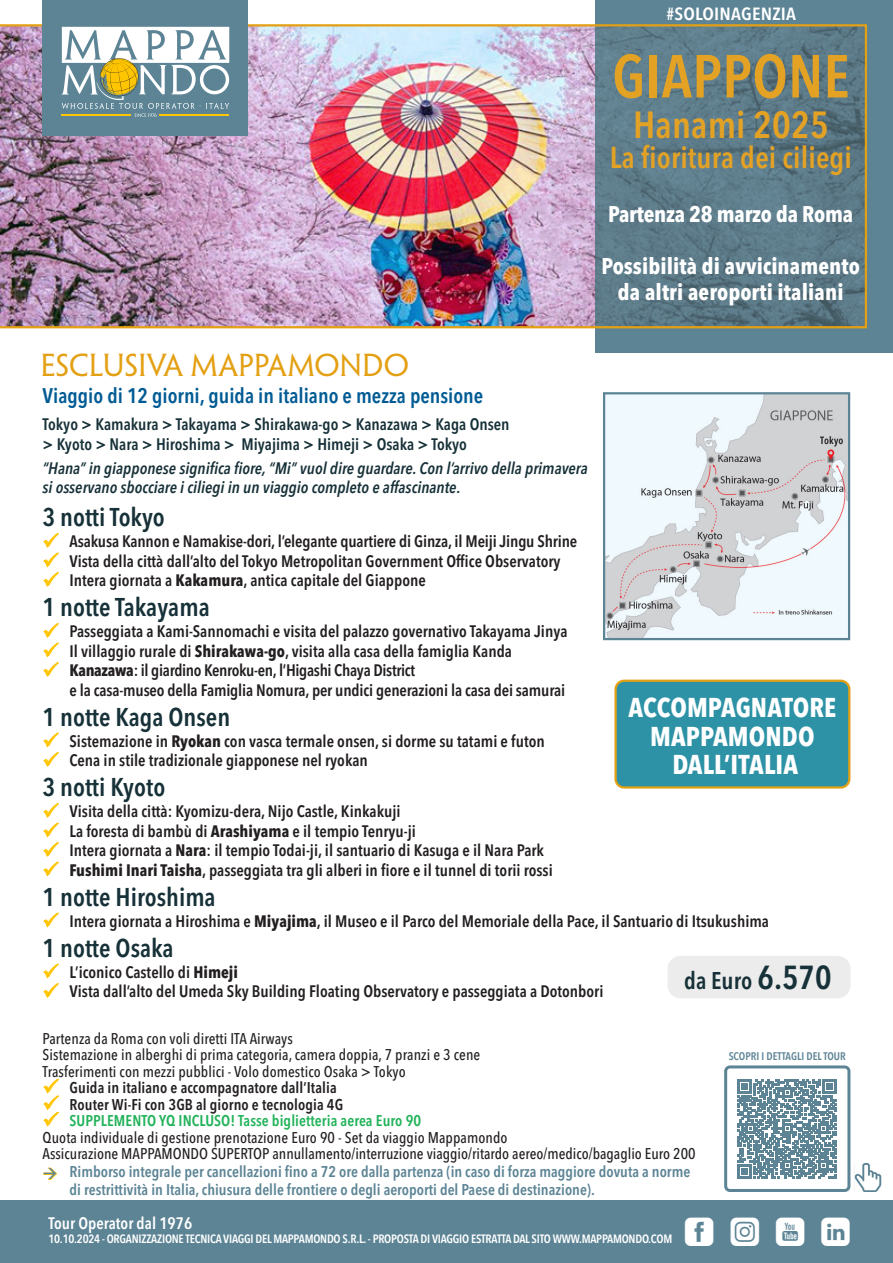
<style>
.page{position:relative;width:893px;height:1263px;background:#fff}
.page>*{position:absolute;margin:0;border:0;box-sizing:border-box;transform-origin:0 0}
.t1{font:600 condensed 60px "Avenir Next LT Pro";letter-spacing:.005em;color:#e4a225}
.t2{font:600 condensed 37.5px "Avenir Next LT Pro";letter-spacing:.005em;color:#e4a225}
.t3{font:36px "Mappamondoutil";color:#fff}
.t4{font:600 condensed 30px "Avenir Next LT Pro";letter-spacing:.005em;color:#e4a225}
.t5{font:28.5px "Penumbra Half Serif Std";color:#e4a013}
.t6{font:700 condensed 27px "Avenir Next LT Pro";letter-spacing:.005em;color:#fff}
.t7{font:600 condensed 25.5px "Avenir Next LT Pro";color:#173138}
.t8{font:600 condensed 24px "Avenir Next LT Pro";color:#173138}
.t9{font:700 condensed 22.5px/25.5px "Avenir Next LT Pro";letter-spacing:.005em;color:#fff;text-align:center}
.t10{font:600 condensed 21px "Avenir Next LT Pro";color:#005b94}
.t11{font:600 condensed 17.55px "Avenir Next LT Pro";letter-spacing:.01em;color:#fff;scale:1.11 1}
.t12{font:600 condensed 16.5px/19.5px "Avenir Next LT Pro";color:#231f20}
.t13{font:italic 600 condensed 16.5px/19.5px "Avenir Next LT Pro";color:#173138}
.t14{font:600 condensed 16.5px "Avenir Next LT Pro";color:#173138}
.t15{font:600 condensed 16.5px "Avenir Next LT Pro";color:#fff}
.t16{font:500 condensed 15.45px "Avenir Next LT Pro";letter-spacing:.005em;color:#231f20}
.t17{font:600 condensed 15.45px/18px "Avenir Next LT Pro";color:#5c8495}
.t18{font:600 condensed 15.45px "Avenir Next LT Pro";letter-spacing:.005em;color:#231f20}
.t19{font:600 condensed 15.45px "Avenir Next LT Pro";letter-spacing:.005em;color:#21b259}
.t20{font:600 condensed 12px "Avenir Next LT Pro";letter-spacing:-.02em;color:#fff}
.t21{font:600 condensed 10.95px "Avenir Next LT Pro";color:#5c8495}
.s1{font-weight:700}
.s2{font-size:33px}
</style>
<div class="page">
<div style="left:0;top:1200px;width:893px;height:63px;background:#5c8495"></div>
<div style="left:668px;top:956px;width:182px;height:42px;background:#ececec;border-radius:13px"></div>
<div style="left:595px;top:0;width:298px;height:353px;background:#5c8495"></div>
<img style="left:606px;top:395px;width:241px;height:242px">
<div style="left:603px;top:392px;width:247px;height:248px;border:2px solid #5c8495"></div>
<img style="left:0;top:24px;width:867px;height:304px">
<div style="left:42px;top:0;width:206px;height:136px;background:#5c8495"></div>
<svg style="left:62px;top:27px;width:167px;height:90px"></svg>
<div style="left:724px;top:1065px;width:126px;height:127px;border:3px solid #5c8495;border-radius:4px"></div>
<svg style="left:737px;top:1079px;width:100px;height:99px"></svg>
<img style="left:855px;top:1163px;width:26px;height:28px">
<div style="left:616px;top:681px;width:233px;height:106px;background:#2d92a5;border-radius:9px"></div>
<div style="left:614px;top:680px;width:236px;height:109px;border:2px solid #e4a013;border-radius:9px"></div>
<p class="t11" style="left:667px;top:3px;width:118px">#SOLOINAGENZIA</p>
<p class="t1" style="left:612px;top:40px;width:239px">GIAPPONE</p>
<p class="t2" style="left:633px;top:102px;width:197px">Hanami 2025</p>
<p class="t4" style="left:610px;top:139px;width:244px">La fioritura dei ciliegi</p>
<p class="t9" style="left:608px;top:201px;width:246px">Partenza 28 marzo da Roma</p>
<p class="t9" style="left:601px;top:253px;width:260px">Possibilità di avvicinamento da altri aeroporti italiani</p>
<p class="t5" style="left:40px;top:348px;width:370px">ESCLUSIVA MAPPAMONDO</p>
<p class="t10" style="left:43px;top:383px;width:442px">Viaggio di 12 giorni, guida in italiano e mezza pensione</p>
<p class="t14" style="left:43px;top:414px;width:469px">Tokyo &gt; Kamakura &gt; Takayama &gt; Shirakawa-go &gt; Kanazawa &gt; Kaga Onsen</p>
<p class="t14" style="left:43px;top:434px;width:426px">&gt; Kyoto &gt; Nara &gt; Hiroshima &gt; Miyajima &gt; Himeji &gt; Osaka &gt; Tokyo</p>
<p class="t13" style="left:43px;top:458px;width:547px">“Hana” in giapponese significa fiore, “Mi” vuol dire guardare. Con l’arrivo della primavera si osservano sbocciare i ciliegi in un viaggio completo e affascinante.</p>
<p class="t7" style="left:43px;top:502px;width:124px">3 notti Tokyo</p>
<p class="t12" style="left:70px;top:532px;width:509px">Asakusa Kannon e Namakise-dori, l’elegante quartiere di Ginza, il Meiji Jingu Shrine</p>
<p class="t12" style="left:70px;top:551px;width:493px">Vista della città dall’alto del Tokyo Metropolitan Government Office Observatory</p>
<p class="t12" style="left:70px;top:571px;width:358px">Intera giornata a <span class="s1">Kakamura</span>, antica capitale del Giappone</p>
<p class="t7" style="left:43px;top:592px;width:169px">1 notte Takayama</p>
<p class="t12" style="left:70px;top:622px;width:500px">Passeggiata a Kami-Sannomachi e visita del palazzo governativo Takayama Jinya</p>
<p class="t12" style="left:70px;top:641px;width:444px">Il villaggio rurale di <span class="s1">Shirakawa-go</span>, visita alla casa della famiglia Kanda</p>
<p class="t12" style="left:70px;top:661px;width:497px"><span class="s1">Kanazawa</span>: il giardino Kenroku-en, l’Higashi Chaya District<br>e la casa-museo della Famiglia Nomura, per undici generazioni la casa dei samurai</p>
<p class="t7" style="left:43px;top:701px;width:189px">1 notte Kaga Onsen</p>
<p class="t12" style="left:70px;top:731px;width:477px">Sistemazione in <span class="s1">Ryokan</span> con vasca termale onsen, si dorme su tatami e futon</p>
<p class="t12" style="left:70px;top:751px;width:300px">Cena in stile tradizionale giapponese nel ryokan</p>
<p class="t7" style="left:43px;top:772px;width:124px">3 notti Kyoto</p>
<p class="t12" style="left:70px;top:802px;width:333px">Visita della città: Kyomizu-dera, Nijo Castle, Kinkakuji</p>
<p class="t12" style="left:70px;top:821px;width:348px">La foresta di bambù di <span class="s1">Arashiyama</span> e il tempio Tenryu-ji</p>
<p class="t12" style="left:70px;top:841px;width:476px">Intera giornata a <span class="s1">Nara</span>: il tempio Todai-ji, il santuario di Kasuga e il Nara Park</p>
<p class="t12" style="left:70px;top:860px;width:485px"><span class="s1">Fushimi Inari Taisha</span>, passeggiata tra gli alberi in fiore e il tunnel di torii rossi</p>
<p class="t7" style="left:43px;top:881px;width:175px">1 notte Hiroshima</p>
<p class="t12" style="left:70px;top:911px;width:701px">Intera giornata a Hiroshima e <span class="s1">Miyajima</span>, il Museo e il Parco del Memoriale della Pace, il Santuario di Itsukushima</p>
<p class="t7" style="left:43px;top:932px;width:133px">1 notte Osaka</p>
<p class="t12" style="left:70px;top:962px;width:170px">L’iconico Castello di <span class="s1">Himeji</span></p>
<p class="t12" style="left:70px;top:982px;width:535px">Vista dall’alto del Umeda Sky Building Floating Observatory e passeggiata a Dotonbori</p>
<p class="t16" style="left:43px;top:1029px;width:252px">Partenza da Roma con voli diretti ITA Airways</p>
<p class="t16" style="left:43px;top:1045px;width:439px">Sistemazione in alberghi di prima categoria, camera doppia, 7 pranzi e 3 cene</p>
<p class="t16" style="left:43px;top:1062px;width:365px">Trasferimenti con mezzi pubblici - Volo domestico Osaka &gt; Tokyo</p>
<p class="t18" style="left:70px;top:1078px;width:269px">Guida in italiano e accompagnatore dall’Italia</p>
<p class="t18" style="left:70px;top:1095px;width:275px">Router Wi-Fi con 3GB al giorno e tecnologia 4G</p>
<p class="t19" style="left:70px;top:1111px;width:353px">SUPPLEMENTO YQ INCLUSO! Tasse biglietteria aerea Euro 90</p>
<p class="t16" style="left:43px;top:1128px;width:466px">Quota individuale di gestione prenotazione Euro 90 - Set da viaggio Mappamondo</p>
<p class="t16" style="left:43px;top:1144px;width:654px">Assicurazione MAPPAMONDO SUPERTOP annullamento/interruzione viaggio/ritardo aereo/medico/bagaglio Euro 200</p>
<p class="t17" style="left:70px;top:1162px;width:622px">Rimborso integrale per cancellazioni fino a 72 ore dalla partenza (in caso di forza maggiore dovuta a norme di restrittività in Italia, chiusura delle frontiere o degli aeroporti del Paese di destinazione).</p>
<p class="t6" style="left:628px;top:691px;width:209px">ACCOMPAGNATORE</p>
<p class="t6" style="left:650px;top:719px;width:166px">MAPPAMONDO</p>
<p class="t6" style="left:672px;top:748px;width:127px">DALL’ITALIA</p>
<p class="t8" style="left:684px;top:966px;width:149px">da Euro <span class="s2">6.570</span></p>
<p class="t21" style="left:729px;top:1049px;width:118px">SCOPRI I DETTAGLI DEL TOUR</p>
<p class="t15" style="left:48px;top:1213px;width:145px">Tour Operator dal 1976</p>
<p class="t20" style="left:48px;top:1231px;width:625px">10.10.2024 - ORGANIZZAZIONE TECNICA VIAGGI DEL MAPPAMONDO S.R.L. - PROPOSTA DI VIAGGIO ESTRATTA DAL SITO WWW.MAPPAMONDO.COM</p>
<p class="t3" style="left:685px;top:1212px;width:167px">fiyl</p>
</div>
